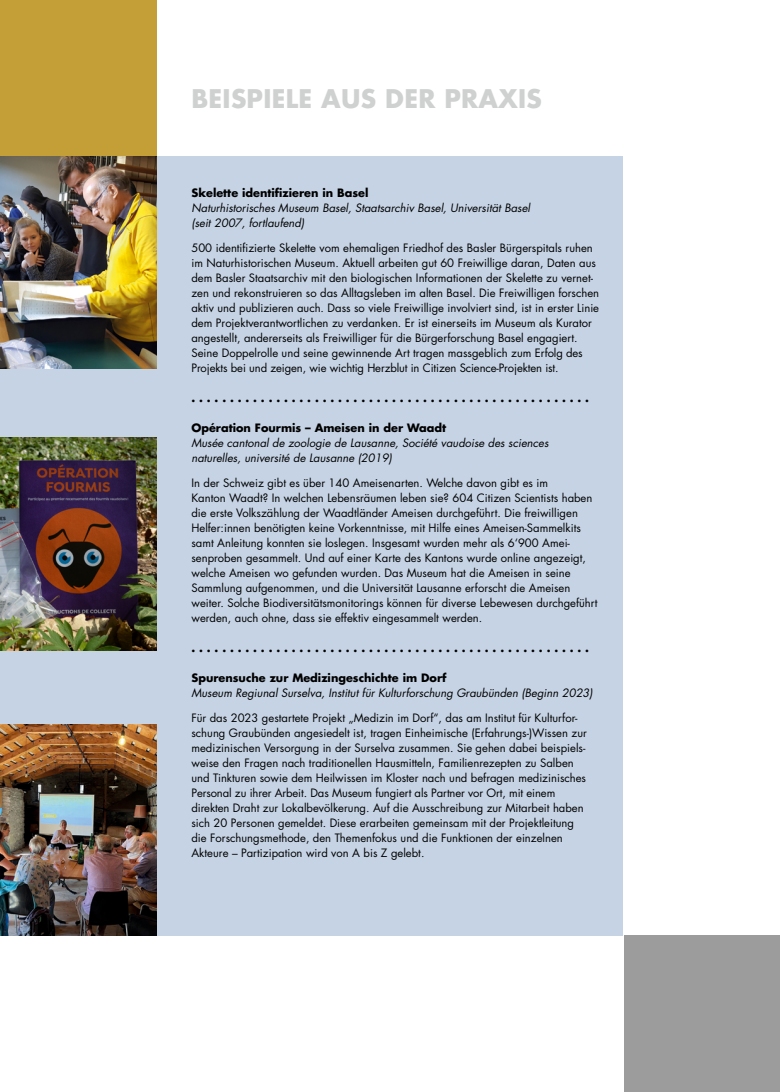
<style>
.page{position:relative;width:780px;height:1092px;background:#fff}
.page>*{position:absolute;margin:0;border:0;box-sizing:border-box;transform-origin:0 0}
.t1{font:700 25px "Futura Std";letter-spacing:.01em;color:#cfd0d0}
.t2{font:11.25px/15px "Futura Std";color:#000}
.t3{font:italic 11.25px/15px "Futura Std";color:#000}
.t4{font:700 11.25px "Futura Std";color:#000}
</style>
<div class="page">
<div style="left:0;top:156px;width:622px;height:779px;background:#c5d3e4"></div>
<div style="left:624px;top:935px;width:156px;height:156px;background:#9c9c9d"></div>
<img style="left:0;top:438px;width:156px;height:212px">
<img style="left:0;top:724px;width:156px;height:211px">
<img style="left:0;top:156px;width:156px;height:213px">
<div style="left:0;top:0;width:156px;height:156px;background:#c49e36"></div>
<h1 class="t1" style="left:191px;top:81px;width:352px">BEISPIELE AUS DER PRAXIS</h1>
<p class="t4" style="left:191px;top:185px;width:178px">Skelette identifizieren in Basel</p>
<p class="t3" style="left:191px;top:201px;width:340px">Naturhistorisches Museum Basel, Staatsarchiv Basel, Universität Basel (seit 2007, fortlaufend)</p>
<p class="t2" style="left:191px;top:241px;width:409px">500 identifizierte Skelette vom ehemaligen Friedhof des Basler Bürgerspitals ruhen im Naturhistorischen Museum. Aktuell arbeiten gut 60 Freiwillige daran, Daten aus dem Basler Staatsarchiv mit den biologischen Informationen der Skelette zu vernet&shy;zen und rekonstruieren so das Alltagsleben im alten Basel. Die Freiwilligen forschen aktiv und publizieren auch. Dass so viele Freiwillige involviert sind, ist in erster Linie dem Projektverantwortlichen zu verdanken. Er ist einerseits im Museum als Kurator angestellt, andererseits als Freiwilliger für die Bürgerforschung Basel engagiert.<br>Seine Doppelrolle und seine gewinnende Art tragen massgeblich zum Erfolg des Projekts bei und zeigen, wie wichtig Herzblut in Citizen Science-Projekten ist.</p>
<p class="t4" style="left:191px;top:390px;width:399px">. . . . . . . . . . . . . . . . . . . . . . . . . . . . . . . . . . . . . . . . . . . . . . . . . . . .</p>
<p class="t4" style="left:191px;top:420px;width:256px">Opération Fourmis – Ameisen in der Waadt</p>
<p class="t3" style="left:191px;top:436px;width:358px">Musée cantonal de zoologie de Lausanne, Société vaudoise des sciences naturelles, université de Lausanne (2019)</p>
<p class="t2" style="left:191px;top:476px;width:407px">In der Schweiz gibt es über 140 Ameisenarten. Welche davon gibt es im<br>Kanton Waadt? In welchen Lebensräumen leben sie? 604 Citizen Scientists haben die erste Volkszählung der Waadtländer Ameisen durchgeführt. Die freiwilligen Helfer:innen benötigten keine Vorkenntnisse, mit Hilfe eines Ameisen-Sammelkits samt Anleitung konnten sie loslegen. Insgesamt wurden mehr als 6‘900 Amei&shy;senproben gesammelt. Und auf einer Karte des Kantons wurde online angezeigt, welche Ameisen wo gefunden wurden. Das Museum hat die Ameisen in seine Sammlung aufgenommen, und die Universität Lausanne erforscht die Ameisen weiter. Solche Biodiversitätsmonitorings können für diverse Lebewesen durchgeführt werden, auch ohne, dass sie effektiv eingesammelt werden.</p>
<p class="t4" style="left:191px;top:640px;width:399px">. . . . . . . . . . . . . . . . . . . . . . . . . . . . . . . . . . . . . . . . . . . . . . . . . . . .</p>
<p class="t4" style="left:191px;top:670px;width:257px">Spurensuche zur Medizingeschichte im Dorf</p>
<p class="t3" style="left:191px;top:685px;width:403px">Museum Regiunal Surselva, Institut für Kulturforschung Graubünden (Beginn 2023)</p>
<p class="t2" style="left:191px;top:710px;width:397px">Für das 2023 gestartete Projekt „Medizin im Dorf“, das am Institut für Kulturfor&shy;schung Graubünden angesiedelt ist, tragen Einheimische (Erfahrungs-)Wissen zur medizinischen Versorgung in der Surselva zusammen. Sie gehen dabei beispiels&shy;weise den Fragen nach traditionellen Hausmitteln, Familienrezepten zu Salben und Tinkturen sowie dem Heilwissen im Kloster nach und befragen medizinisches Personal zu ihrer Arbeit. Das Museum fungiert als Partner vor Ort, mit einem direkten Draht zur Lokalbevölkerung. Auf die Ausschreibung zur Mitarbeit haben sich 20 Personen gemeldet. Diese erarbeiten gemeinsam mit der Projektleitung die Forschungsmethode, den Themenfokus und die Funktionen der einzelnen Akteure – Partizipation wird von A bis Z gelebt.</p>
</div>
